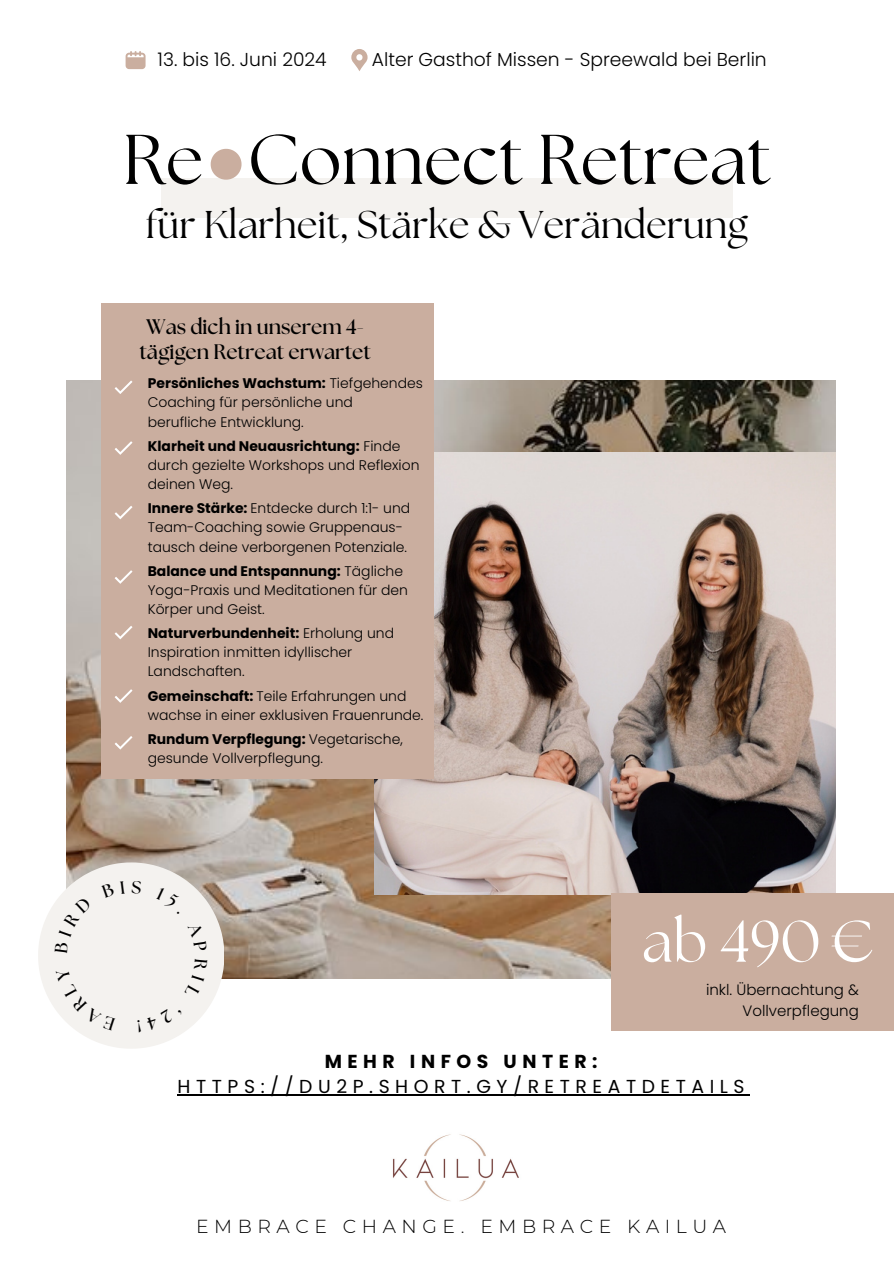
<style>
.page{position:relative;width:894px;height:1264px;background:#fff}
.page>*{position:absolute;margin:0;border:0;box-sizing:border-box;transform-origin:0 0}
.t1{font:70.2px "The Seasons";color:#000}
.t2{font:58.5px "The Seasons";color:#fff}
.t3{font:38.7px "The Seasons";color:#000}
.t4{font:700 21px/24.8px "The Seasons";color:#000;text-align:center}
.t5{font:300 18.75px "Poppins";color:#000}
.t6{font:18.75px "Poppins";letter-spacing:.295em;color:#000}
.t7{font:300 18.75px "Montserrat";letter-spacing:.295em;color:#000}
.t8{font:700 18.75px "Poppins";letter-spacing:.295em;color:#000}
.t9{font:300 15px/20.2px "Poppins";color:#000;text-align:right}
.t10{font:300 13.95px/19.2px "Poppins";color:#000}
.s1{font-weight:700}
</style>
<div class="page">
<svg style="left:351px;top:49px;width:16px;height:22px"></svg>
<svg style="left:125px;top:51px;width:20px;height:18px"></svg>
<div style="left:161px;top:178px;width:571px;height:40px;background:#f4f2ef"></div>
<img style="left:67px;top:381px;width:768px;height:597px">
<img style="left:374px;top:452px;width:461px;height:442px">
<div style="left:101px;top:303px;width:332px;height:475px;background:#caae9f"></div>
<svg style="left:115px;top:380px;width:17px;height:14px"></svg>
<svg style="left:115px;top:441px;width:17px;height:13px"></svg>
<svg style="left:115px;top:506px;width:17px;height:13px"></svg>
<svg style="left:115px;top:570px;width:17px;height:13px"></svg>
<svg style="left:115px;top:626px;width:17px;height:13px"></svg>
<svg style="left:115px;top:689px;width:17px;height:13px"></svg>
<svg style="left:115px;top:736px;width:17px;height:13px"></svg>
<img style="left:392px;top:1134px;width:127px;height:67px">
<div style="left:611px;top:893px;width:282px;height:137px;background:#caae9f"></div>
<hr style="left:177px;top:1094px;width:573px;height:1px;background:#000">
<svg style="left:211px;top:149px;width:30px;height:30px"></svg>
<svg style="left:38px;top:862px;width:186px;height:186px"></svg>
<h3 class="t5" style="left:157px;top:47px;width:171px">13. bis 16. Juni 2024</h3>
<h3 class="t5" style="left:372px;top:47px;width:396px">Alter Gasthof Missen - Spreewald bei Berlin</h3>
<h1 class="t1" style="left:123px;top:120px;width:649px">Re Connect Retreat</h1>
<h3 class="t3" style="left:146px;top:203px;width:603px">für Klarheit, Stärke &amp; Veränderung</h3>
<h3 class="t4" style="left:139px;top:313px;width:233px">Was dich in unserem 4- tägigen Retreat erwartet</h3>
<p class="t10" style="left:148px;top:374px;width:276px"><span class="s1">Persönliches Wachstum:</span> Tiefgehendes<br>Coaching für persönliche und berufliche Entwicklung.</p>
<p class="t10" style="left:148px;top:436px;width:273px"><span class="s1">Klarheit und Neuausrichtung:</span> Finde durch gezielte Workshops und Reflexion deinen Weg.</p>
<p class="t10" style="left:148px;top:498px;width:264px"><span class="s1">Innere Stärke:</span> Entdecke durch 1:1- und<br>Team-Coaching sowie Gruppenaus&shy;tausch deine verborgenen Potenziale.</p>
<p class="t10" style="left:148px;top:561px;width:262px"><span class="s1">Balance und Entspannung:</span> Tägliche<br>Yoga-Praxis und Meditationen für den<br>Körper und Geist.</p>
<p class="t10" style="left:148px;top:623px;width:248px"><span class="s1">Naturverbundenheit:</span> Erholung und<br>Inspiration inmitten idyllischer<br>Landschaften.</p>
<p class="t10" style="left:148px;top:686px;width:277px"><span class="s1">Gemeinschaft:</span> Teile Erfahrungen und wachse in einer exklusiven Frauenrunde.</p>
<p class="t10" style="left:148px;top:729px;width:256px"><span class="s1">Rundum Verpflegung:</span> Vegetarische, gesunde Vollverpflegung.</p>
<h2 class="t2" style="left:641px;top:908px;width:233px">ab 490 €</h2>
<p class="t9" style="left:705px;top:979px;width:154px">inkl. Übernachtung &amp;<br>Vollverpflegung</p>
<h3 class="t8" style="left:324px;top:1047px;width:274px">MEHR INFOS UNTER:</h3>
<h3 class="t6" style="left:177px;top:1073px;width:568px">HTTPS://DU2P.SHORT.GY/RETREATDETAILS</h3>
<h3 class="t7" style="left:196px;top:1214px;width:531px">EMBRACE CHANGE. EMBRACE KAILUA</h3>
</div>
